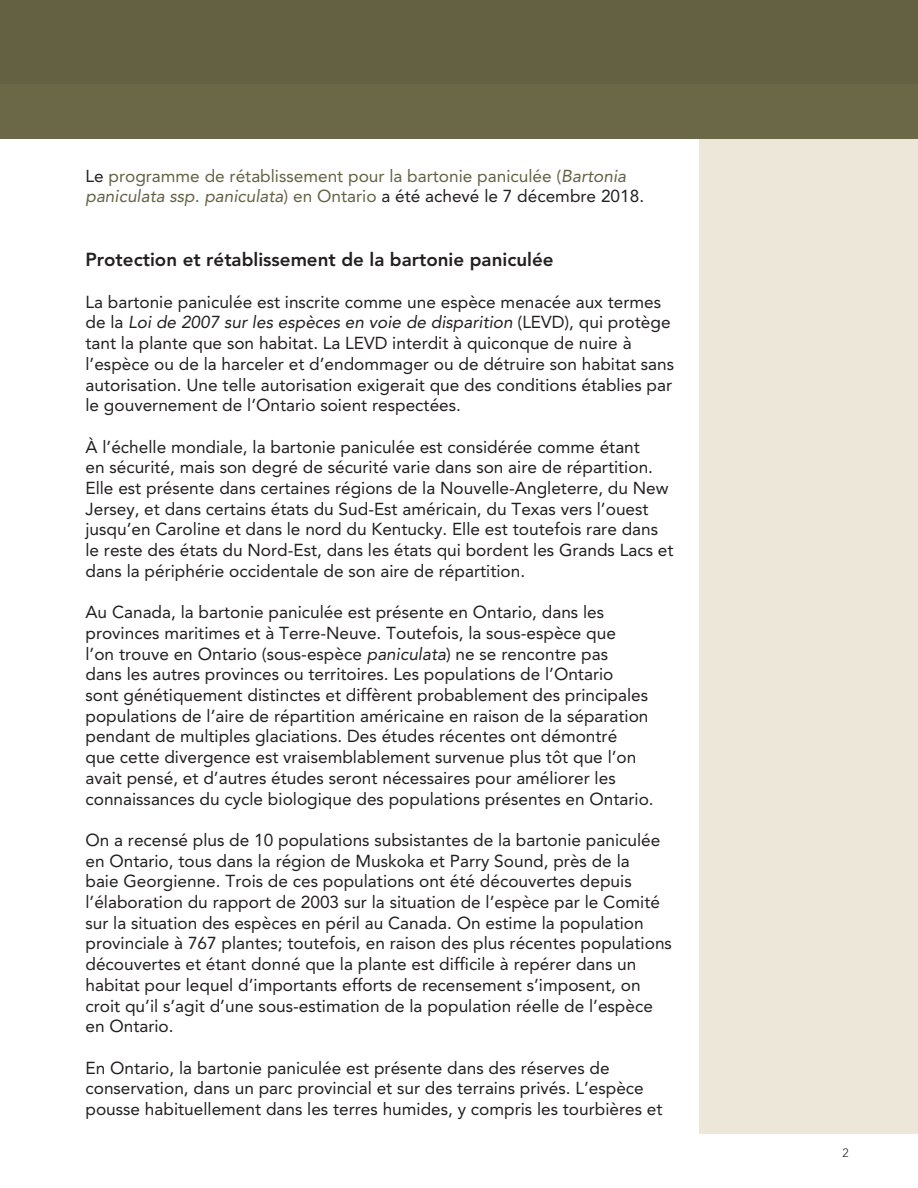
<style>
.page{position:relative;width:918px;height:1188px;background:#fff}
.page>*{position:absolute;margin:0;border:0;box-sizing:border-box;transform-origin:0 0}
.t1{font:800 18.75px "Avenir LT Std";color:#231f20}
.t2{font:17.25px/20.7px "Avenir LT Std";color:#231f20}
.t3{font:17.25px/20.7px "Avenir LT Std";color:#646143}
.t4{font:300 12px "Avenir LT Std";color:#231f20}
.s1{color:#231f20}
.s2{font-style:italic}
</style>
<div class="page">
<div style="left:699px;top:134px;width:219px;height:1000px;background:#ede7d9"></div>
<div style="left:0;top:0;width:918px;height:138px;background:#646143"></div>
<div style="left:1px;top:84px;width:917px;height:54px;background:#6d6a4a"></div>
<p class="t3" style="left:85px;top:166px;width:560px"><span class="s1">Le</span> programme de rétablissement pour la bartonie paniculée (<span class="s2">Bartonia paniculata ssp. paniculata</span>) en Ontario <span class="s1">a été achevé le 7 décembre 2018.</span></p>
<h2 class="t1" style="left:85px;top:249px;width:470px">Protection et rétablissement de la bartonie paniculée</h2>
<p class="t2" style="left:85px;top:292px;width:590px">La bartonie paniculée est inscrite comme une espèce menacée aux termes de la <span class="s2">Loi de 2007 sur les espèces en voie de disparition</span> (LEVD), qui protège tant la plante que son habitat. La LEVD interdit à quiconque de nuire à l’espèce ou de la harceler et d’endommager ou de détruire son habitat sans autorisation. Une telle autorisation exigerait que des conditions établies par le gouvernement de l’Ontario soient respectées.</p>
<p class="t2" style="left:85px;top:436px;width:590px">À l’échelle mondiale, la bartonie paniculée est considérée comme étant<br>en sécurité, mais son degré de sécurité varie dans son aire de répartition.<br>Elle est présente dans certaines régions de la Nouvelle-Angleterre, du New Jersey, et dans certains états du Sud-Est américain, du Texas vers l’ouest jusqu’en Caroline et dans le nord du Kentucky. Elle est toutefois rare dans le reste des états du Nord-Est, dans les états qui bordent les Grands Lacs et dans la périphérie occidentale de son aire de répartition.</p>
<p class="t2" style="left:85px;top:602px;width:570px">Au Canada, la bartonie paniculée est présente en Ontario, dans les provinces maritimes et à Terre-Neuve. Toutefois, la sous-espèce que<br>l’on trouve en Ontario (sous-espèce <span class="s2">paniculata</span>) ne se rencontre pas<br>dans les autres provinces ou territoires. Les populations de l’Ontario<br>sont génétiquement distinctes et diffèrent probablement des principales populations de l’aire de répartition américaine en raison de la séparation pendant de multiples glaciations. Des études récentes ont démontré<br>que cette divergence est vraisemblablement survenue plus tôt que l’on avait pensé, et d’autres études seront nécessaires pour améliorer les connaissances du cycle biologique des populations présentes en Ontario.</p>
<p class="t2" style="left:85px;top:830px;width:588px">On a recensé plus de 10 populations subsistantes de la bartonie paniculée en Ontario, tous dans la région de Muskoka et Parry Sound, près de la<br>baie Georgienne. Trois de ces populations ont été découvertes depuis l’élaboration du rapport de 2003 sur la situation de l’espèce par le Comité sur la situation des espèces en péril au Canada. On estime la population provinciale à 767 plantes; toutefois, en raison des plus récentes populations découvertes et étant donné que la plante est difficile à repérer dans un habitat pour lequel d’importants efforts de recensement s’imposent, on croit qu’il s’agit d’une sous-estimation de la population réelle de l’espèce en Ontario.</p>
<p class="t2" style="left:85px;top:1057px;width:578px">En Ontario, la bartonie paniculée est présente dans des réserves de conservation, dans un parc provincial et sur des terrains privés. L’espèce pousse habituellement dans les terres humides, y compris les tourbières et</p>
<p class="t4" style="left:842px;top:1146px;width:8px">2</p>
</div>
